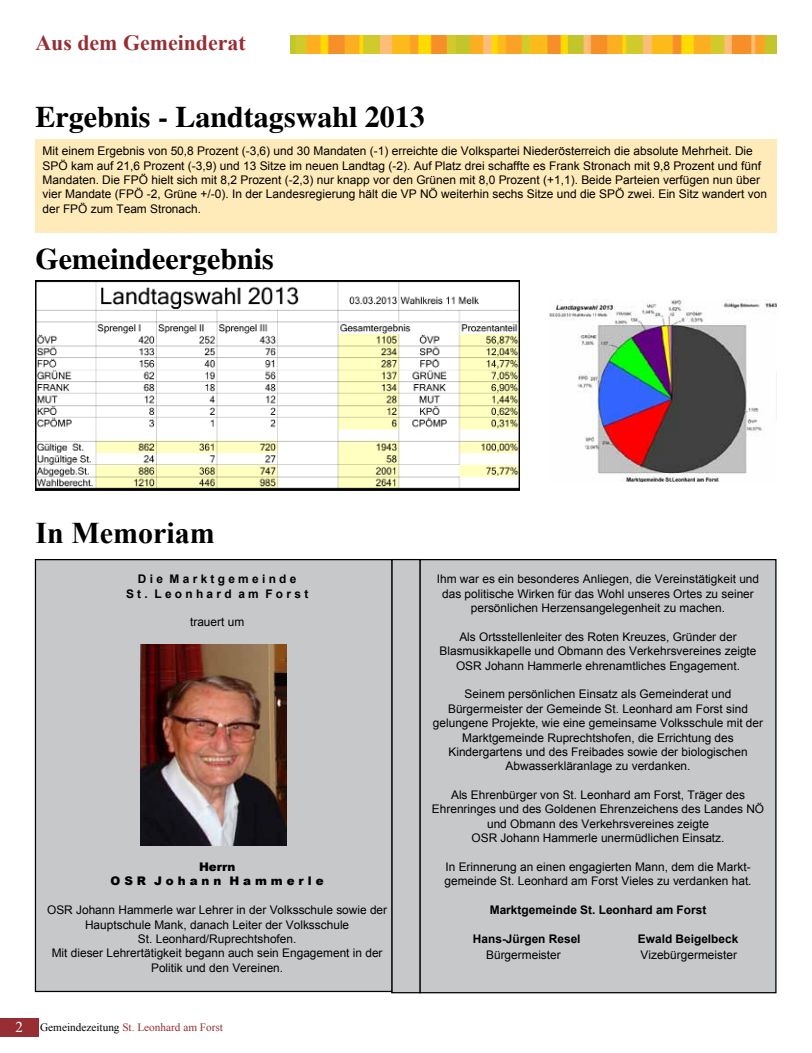
<style>
.page{position:relative;width:812px;height:1053px;background:#fff}
.page>*{position:absolute;margin:0;border:0;box-sizing:border-box;transform-origin:0 0}
.t1{font:700 30px "Times";color:#000}
.t2{font:700 30px "Times New Roman";color:#000}
.t3{font:700 21.88px "Times New Roman";color:#962e34}
.t4{font:12px/14.4px "Arial";color:#000}
.t5{font:11.88px/14.4px "Arial";color:#000;text-align:center}
.t6{font:700 11.88px/14.4px "Arial";color:#000;text-align:center}
.t7{font:900 11.88px/14.4px "Arial";color:#000;text-align:center}
.t8{font:11.25px "Times New Roman";color:#962e34}
.s1{font-size:11.88px}
.s2{font-size:15px;color:#fff}
.s3{color:#000}
</style>
<div class="page">
<div style="left:0;top:1017px;width:38px;height:19px;background:#962e34"></div>
<img style="left:290px;top:35px;width:486px;height:18px">
<div style="left:392px;top:559px;width:28px;height:433px;background:#c7c8ca"></div>
<div style="left:35px;top:139px;width:741px;height:94px;background:#ffeab9"></div>
<img style="left:548px;top:299px;width:228px;height:182px">
<img style="left:35px;top:281px;width:484px;height:210px">
<div style="left:35px;top:559px;width:357px;height:432px;background:#c7c8ca"></div>
<div style="left:35px;top:559px;width:357px;height:433px;border:1px solid #000"></div>
<div style="left:420px;top:559px;width:355px;height:433px;background:#c7c8ca"></div>
<div style="left:419px;top:559px;width:357px;height:434px;border:1px solid #000"></div>
<img style="left:140px;top:644px;width:147px;height:201px">
<h2 class="t3" style="left:35px;top:28px;width:212px">Aus dem Gemeinderat</h2>
<h1 class="t1" style="left:35px;top:99px;width:391px">Ergebnis - Landtagswahl 2013</h1>
<p class="t4" style="left:43px;top:144px;width:725px">Mit einem Ergebnis von 50,8 Prozent (-3,6) und 30 Mandaten (-1) erreichte die Volkspartei Niederösterreich die absolute Mehrheit. Die SPÖ kam auf 21,6 Prozent (-3,9) und 13 Sitze im neuen Landtag (-2). Auf Platz drei schaffte es Frank Stronach mit 9,8 Prozent und fünf Mandaten. Die FPÖ hielt sich mit 8,2 Prozent (-2,3) nur knapp vor den Grünen mit 8,0 Prozent (+1,1). Beide Parteien verfügen nun über vier Mandate (FPÖ -2, Grüne +/-0). In der Landesregierung hält die VP NÖ weiterhin sechs Sitze und die SPÖ zwei. Ein Sitz <span class="s1">wandert von</span></p>
<p class="t5" style="left:43px;top:201px;width:160px">der FPÖ zum Team Stronach.</p>
<h1 class="t1" style="left:35px;top:242px;width:240px">Gemeindeergebnis</h1>
<h1 class="t2" style="left:35px;top:512px;width:181px">In Memoriam</h1>
<p class="t6" style="left:126px;top:572px;width:184px">D i e M a r k t g e m e i n d e<br>S t . L e o n h a r d a m F o r s t</p>
<p class="t5" style="left:190px;top:615px;width:56px">trauert um</p>
<p class="t7" style="left:110px;top:859px;width:215px">Herrn<br>O S R J o h a n n H a m m e r l e</p>
<p class="t5" style="left:47px;top:902px;width:341px">OSR Johann Hammerle war Lehrer in der Volksschule sowie der Hauptschule Mank, danach Leiter der Volksschule<br>St. Leonhard/Ruprechtshofen.<br>Mit dieser Lehrertätigkeit begann auch sein Engagement in der Politik und den Vereinen.</p>
<p class="t8" style="left:15px;top:1019px;width:209px"><span class="s2">2</span> <span class="s3">Gemeindezeitung</span> St. Leonhard am Forst</p>
<p class="t5" style="left:437px;top:572px;width:324px">Ihm war es ein besonderes Anliegen, die Vereinstätigkeit und das politische Wirken für das Wohl unseres Ortes zu seiner persönlichen Herzensangelegenheit zu machen.</p>
<p class="t5" style="left:439px;top:629px;width:318px">Als Ortsstellenleiter des Roten Kreuzes, Gründer der<br>Blasmusikkapelle und Obmann des Verkehrsvereines zeigte<br>OSR Johann Hammerle ehrenamtliches Engagement.</p>
<p class="t5" style="left:433px;top:687px;width:331px">Seinem persönlichen Einsatz als Gemeinderat und Bürgermeister der Gemeinde St. Leonhard am Forst sind gelungene Projekte, wie eine gemeinsame Volksschule mit der Marktgemeinde Ruprechtshofen, die Errichtung des Kindergartens und des Freibades sowie der biologischen Abwasserkläranlage zu verdanken.</p>
<p class="t5" style="left:432px;top:787px;width:334px">Als Ehrenbürger von St. Leonhard am Forst, Träger des Ehrenringes und des Goldenen Ehrenzeichens des Landes NÖ und Obmann des Verkehrsvereines zeigte<br>OSR Johann Hammerle unermüdlichen Einsatz.</p>
<p class="t5" style="left:444px;top:859px;width:308px;text-align:left">In Erinnerung an einen engagierten Mann, dem die Markt&shy;gemeinde St. Leonhard am Forst Vieles zu verdanken hat.</p>
<p class="t6" style="left:489px;top:903px;width:218px">Marktgemeinde St. Leonhard am Forst</p>
<p class="t6" style="left:473px;top:931px;width:109px">Hans-Jürgen Resel</p>
<p class="t6" style="left:637px;top:931px;width:102px">Ewald Beigelbeck</p>
<p class="t5" style="left:486px;top:947px;width:76px">Bürgermeister</p>
<p class="t5" style="left:640px;top:947px;width:98px">Vizebürgermeister</p>
</div>
